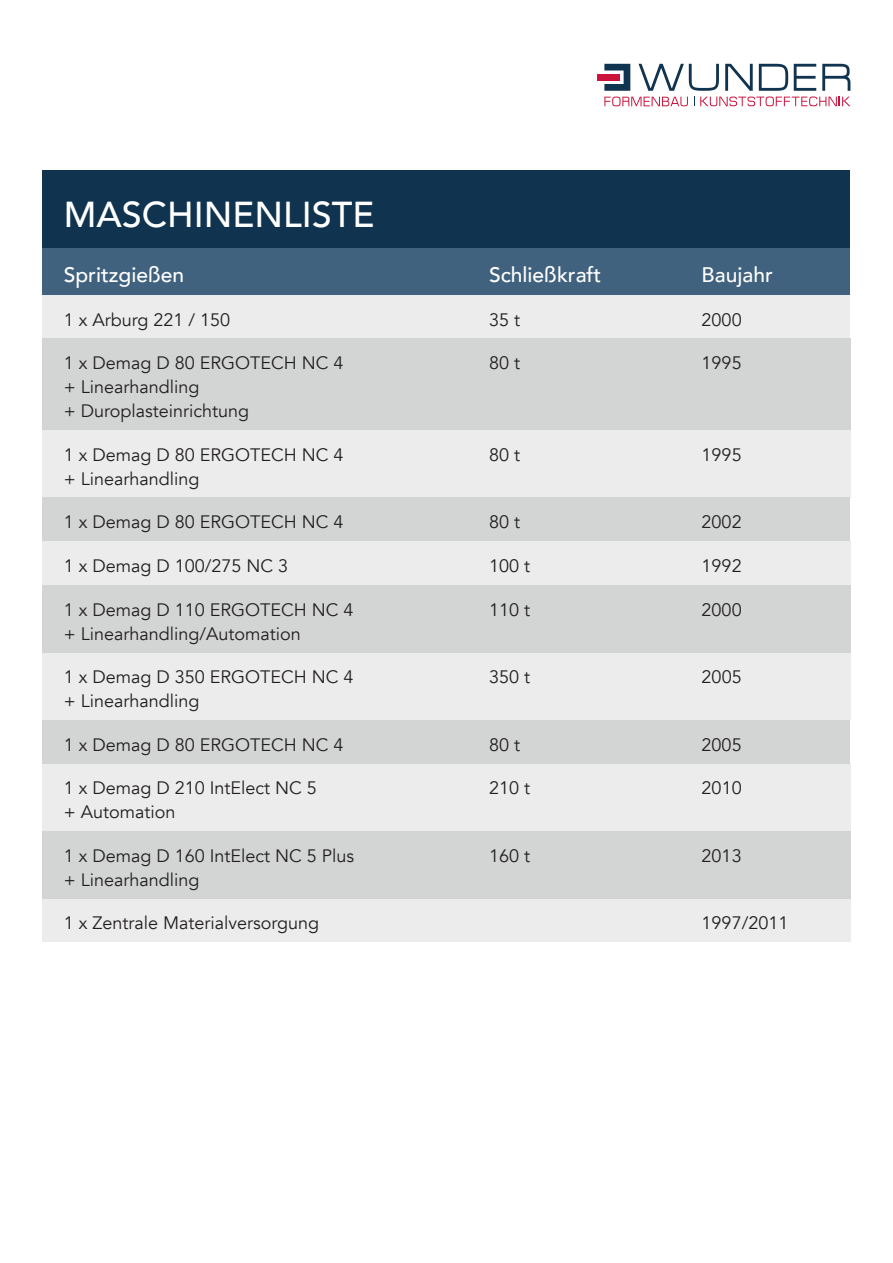
<style>
.page{position:relative;width:893px;height:1263px;background:#fff}
.page>*{position:absolute;margin:0;border:0;box-sizing:border-box;transform-origin:0 0}
.t1{font:500 36px "Avenir";color:#fff}
.t2{font:500 21px "Avenir";color:#fff}
.t3{font:18px/24px "Avenir";color:#231f20}
</style>
<div class="page">
<svg style="left:604px;top:97px;width:84px;height:9px"></svg>
<svg style="left:694px;top:97px;width:156px;height:9px"></svg>
<svg style="left:759px;top:64px;width:29px;height:27px"></svg>
<svg style="left:822px;top:64px;width:28px;height:27px"></svg>
<svg style="left:638px;top:64px;width:81px;height:27px"></svg>
<svg style="left:794px;top:64px;width:22px;height:27px"></svg>
<svg style="left:725px;top:64px;width:28px;height:27px"></svg>
<div style="left:598px;top:74px;width:22px;height:7px;background:#cb133b"></div>
<svg style="left:604px;top:64px;width:26px;height:27px"></svg>
<div style="left:43px;top:170px;width:807px;height:79px;background:#103450"></div>
<div style="left:43px;top:249px;width:807px;height:46px;background:#41627e"></div>
<div style="left:43px;top:295px;width:807px;height:44px;background:#ebeceb"></div>
<div style="left:43px;top:430px;width:808px;height:68px;background:#ebeceb"></div>
<div style="left:43px;top:541px;width:808px;height:44px;background:#ebeceb"></div>
<div style="left:43px;top:898px;width:808px;height:44px;background:#ebeceb"></div>
<div style="left:43px;top:652px;width:808px;height:68px;background:#ebeceb"></div>
<div style="left:43px;top:763px;width:808px;height:68px;background:#ebeceb"></div>
<div style="left:43px;top:339px;width:808px;height:91px;background:#d3d5d4"></div>
<div style="left:43px;top:498px;width:807px;height:43px;background:#d3d5d4"></div>
<div style="left:43px;top:720px;width:807px;height:43px;background:#d3d5d4"></div>
<div style="left:43px;top:585px;width:808px;height:67px;background:#d3d5d4"></div>
<div style="left:43px;top:831px;width:808px;height:67px;background:#d3d5d4"></div>
<h1 class="t1" style="left:64px;top:184px;width:312px">MASCHINENLISTE</h1>
<p class="t2" style="left:64px;top:257px;width:122px">Spritzgießen</p>
<p class="t2" style="left:489px;top:257px;width:114px">Schließkraft</p>
<p class="t2" style="left:702px;top:257px;width:73px">Baujahr</p>
<p class="t3" style="left:64px;top:308px;width:168px">1 x Arburg 221 / 150</p>
<p class="t3" style="left:489px;top:308px;width:32px">35 t</p>
<p class="t3" style="left:702px;top:308px;width:42px">2000</p>
<p class="t3" style="left:64px;top:352px;width:281px">1 x Demag D 80 ERGOTECH NC 4</p>
<p class="t3" style="left:489px;top:352px;width:32px">80 t</p>
<p class="t3" style="left:702px;top:352px;width:42px">1995</p>
<p class="t3" style="left:64px;top:376px;width:187px">+ Linearhandling<br>+ Duroplasteinrichtung</p>
<p class="t3" style="left:64px;top:443px;width:281px">1 x Demag D 80 ERGOTECH NC 4</p>
<p class="t3" style="left:489px;top:443px;width:32px">80 t</p>
<p class="t3" style="left:702px;top:443px;width:42px">1995</p>
<p class="t3" style="left:64px;top:467px;width:137px">+ Linearhandling</p>
<p class="t3" style="left:64px;top:511px;width:281px">1 x Demag D 80 ERGOTECH NC 4</p>
<p class="t3" style="left:489px;top:511px;width:32px">80 t</p>
<p class="t3" style="left:702px;top:511px;width:42px">2002</p>
<p class="t3" style="left:64px;top:554px;width:226px">1 x Demag D 100/275 NC 3</p>
<p class="t3" style="left:489px;top:554px;width:43px">100 t</p>
<p class="t3" style="left:702px;top:554px;width:42px">1992</p>
<p class="t3" style="left:64px;top:598px;width:291px">1 x Demag D 110 ERGOTECH NC 4</p>
<p class="t3" style="left:489px;top:598px;width:43px">110 t</p>
<p class="t3" style="left:702px;top:598px;width:42px">2000</p>
<p class="t3" style="left:64px;top:622px;width:238px">+ Linearhandling/Automation</p>
<p class="t3" style="left:64px;top:665px;width:291px">1 x Demag D 350 ERGOTECH NC 4</p>
<p class="t3" style="left:489px;top:665px;width:43px">350 t</p>
<p class="t3" style="left:702px;top:665px;width:42px">2005</p>
<p class="t3" style="left:64px;top:689px;width:137px">+ Linearhandling</p>
<p class="t3" style="left:64px;top:733px;width:281px">1 x Demag D 80 ERGOTECH NC 4</p>
<p class="t3" style="left:489px;top:733px;width:32px">80 t</p>
<p class="t3" style="left:702px;top:733px;width:42px">2005</p>
<p class="t3" style="left:64px;top:776px;width:255px">1 x Demag D 210 IntElect NC 5</p>
<p class="t3" style="left:489px;top:776px;width:43px">210 t</p>
<p class="t3" style="left:702px;top:776px;width:42px">2010</p>
<p class="t3" style="left:64px;top:800px;width:113px">+ Automation</p>
<p class="t3" style="left:64px;top:844px;width:292px">1 x Demag D 160 IntElect NC 5 Plus</p>
<p class="t3" style="left:489px;top:844px;width:43px">160 t</p>
<p class="t3" style="left:702px;top:844px;width:42px">2013</p>
<p class="t3" style="left:64px;top:868px;width:137px">+ Linearhandling</p>
<p class="t3" style="left:64px;top:911px;width:257px">1 x Zentrale Materialversorgung</p>
<p class="t3" style="left:702px;top:911px;width:88px">1997/2011</p>
</div>
